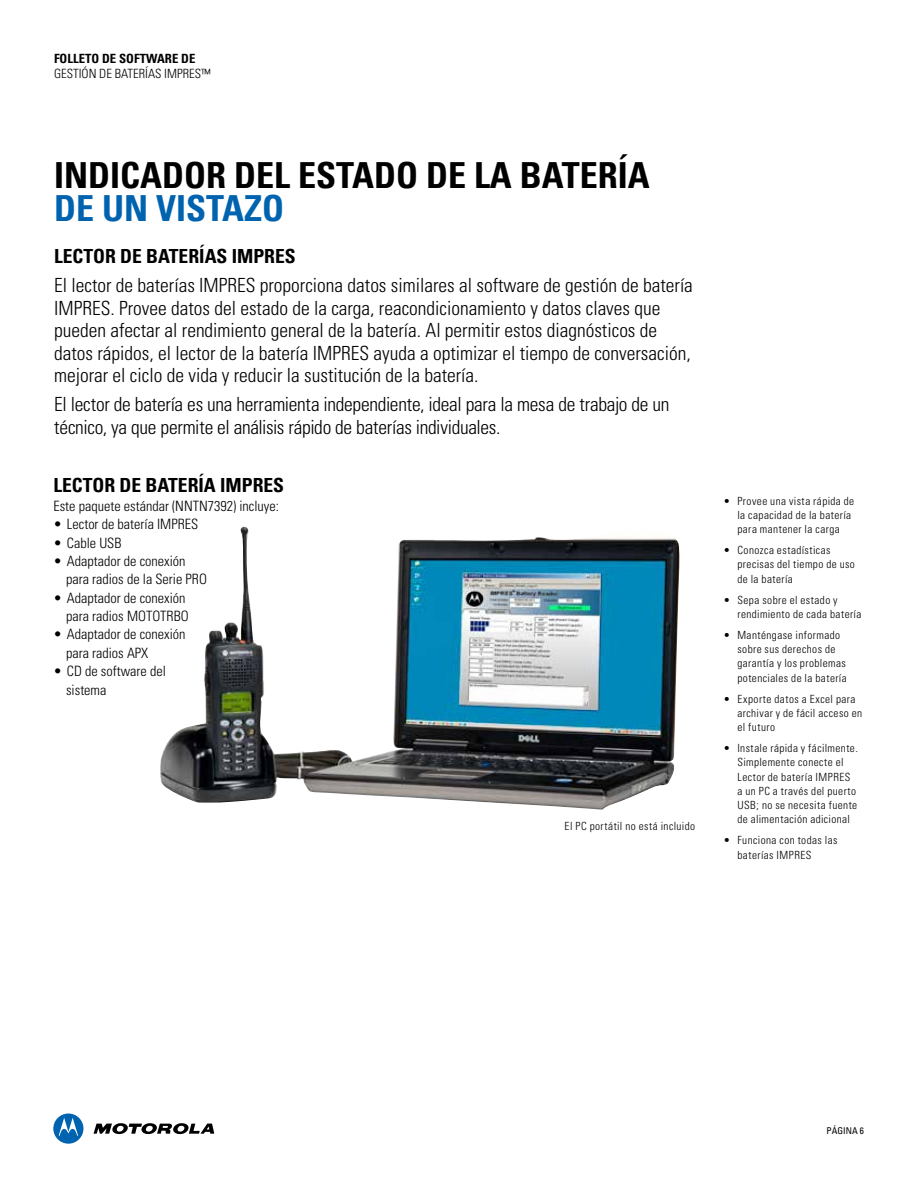
<style>
.page{position:relative;width:918px;height:1188px;background:#fff}
.page>*{position:absolute;margin:0;border:0;box-sizing:border-box;transform-origin:0 0}
.t1{font:700 condensed 36px "Univers";color:#000}
.t2{font:700 condensed 36px "Univers";color:#0063b0}
.t3{font:300 condensed 19.5px/22.5px "Univers";color:#000}
.t4{font:700 condensed 19.5px "Univers";color:#000}
.t5{font:300 condensed 14.25px/18.3px "Univers";color:#000}
.t6{font:300 condensed 12.75px "Univers";color:#000}
.t7{font:700 condensed 12.75px "Univers";color:#000}
.t8{font:300 condensed 11.25px/14.2px "Univers";letter-spacing:.04em;color:#000}
.t9{font:condensed 9.3px "Univers";color:#000}
</style>
<div class="page">
<svg style="left:94px;top:1123px;width:120px;height:12px"></svg>
<div style="left:54px;top:1114px;width:29px;height:29px;background:#0a69b3;border-radius:50%"></div>
<div style="left:53px;top:1114px;width:30px;height:30px;background:#0063b0;border-radius:50%"></div>
<svg style="left:59px;top:1118px;width:19px;height:18px"></svg>
<img style="left:160px;top:526px;width:520px;height:284px">
<p class="t7" style="left:54px;top:51px;width:143px">FOLLETO DE SOFTWARE DE</p>
<p class="t6" style="left:54px;top:66px;width:158px">GESTIÓN DE BATERÍAS IMPRES™</p>
<h1 class="t1" style="left:54px;top:153px;width:597px">INDICADOR DEL ESTADO DE LA BATERÍA</h1>
<h1 class="t2" style="left:54px;top:186px;width:231px">DE UN VISTAZO</h1>
<h2 class="t4" style="left:54px;top:244px;width:243px">LECTOR DE BATERÍAS IMPRES</h2>
<p class="t3" style="left:54px;top:274px;width:640px">El lector de baterías IMPRES proporciona datos similares al software de gestión de batería IMPRES. Provee datos del estado de la carga, reacondicionamiento y datos claves que pueden afectar al rendimiento general de la batería. Al permitir estos diagnósticos de datos rápidos, el lector de la batería IMPRES ayuda a optimizar el tiempo de conversación, mejorar el ciclo de vida y reducir la sustitución de la batería.</p>
<h2 class="t3" style="left:54px;top:393px;width:617px">El lector de batería es una herramienta independiente, ideal para la mesa de trabajo de un técnico, ya que permite el análisis rápido de baterías individuales.</h2>
<h2 class="t4" style="left:53px;top:474px;width:232px">LECTOR DE BATERÍA IMPRES</h2>
<p class="t5" style="left:53px;top:497px;width:227px">Este paquete estándar (NNTN7392) incluye:</p>
<p class="t5" style="left:53px;top:515px;width:146px">• Lector de batería IMPRES</p>
<p class="t5" style="left:53px;top:533px;width:70px">• Cable USB</p>
<p class="t5" style="left:66px;top:552px;width:142px;text-indent:-13px">• Adaptador de conexión para radios de la Serie PRO</p>
<p class="t5" style="left:53px;top:589px;width:137px;text-align:right">• Adaptador de conexión para radios MOTOTRBO</p>
<p class="t5" style="left:66px;top:625px;width:121px;text-indent:-13px">• Adaptador de conexión para radios APX</p>
<p class="t5" style="left:66px;top:662px;width:101px;text-indent:-13px">• CD de software del sistema</p>
<p class="t8" style="left:565px;top:819px;width:132px">El PC portátil no está incluido</p>
<p class="t8" style="left:737px;top:494px;width:118px;text-indent:-14px">• Provee una vista rápida de la capacidad de la batería para mantener la carga</p>
<p class="t8" style="left:737px;top:543px;width:119px;text-indent:-14px">• Conozca estadísticas precisas del tiempo de uso de la batería</p>
<p class="t8" style="left:737px;top:593px;width:126px;text-indent:-14px">• Sepa sobre el estado y rendimiento de cada batería</p>
<p class="t8" style="left:737px;top:628px;width:111px;text-indent:-14px">• Manténgase informado sobre sus derechos de garantía y los problemas potenciales de la batería</p>
<p class="t8" style="left:737px;top:692px;width:126px;text-indent:-14px">• Exporte datos a Excel para archivar y de fácil acceso en el futuro</p>
<p class="t8" style="left:737px;top:741px;width:122px;text-indent:-14px">• Instale rápida y fácilmente.<br>Simplemente conecte el<br>Lector de batería IMPRES a un PC a través del puerto<br>USB; no se necesita fuente de alimentación adicional</p>
<p class="t8" style="left:737px;top:833px;width:102px;text-indent:-14px">• Funciona con todas las baterías IMPRES</p>
<p class="t9" style="left:827px;top:1125px;width:39px">PÁGINA 6</p>
</div>
